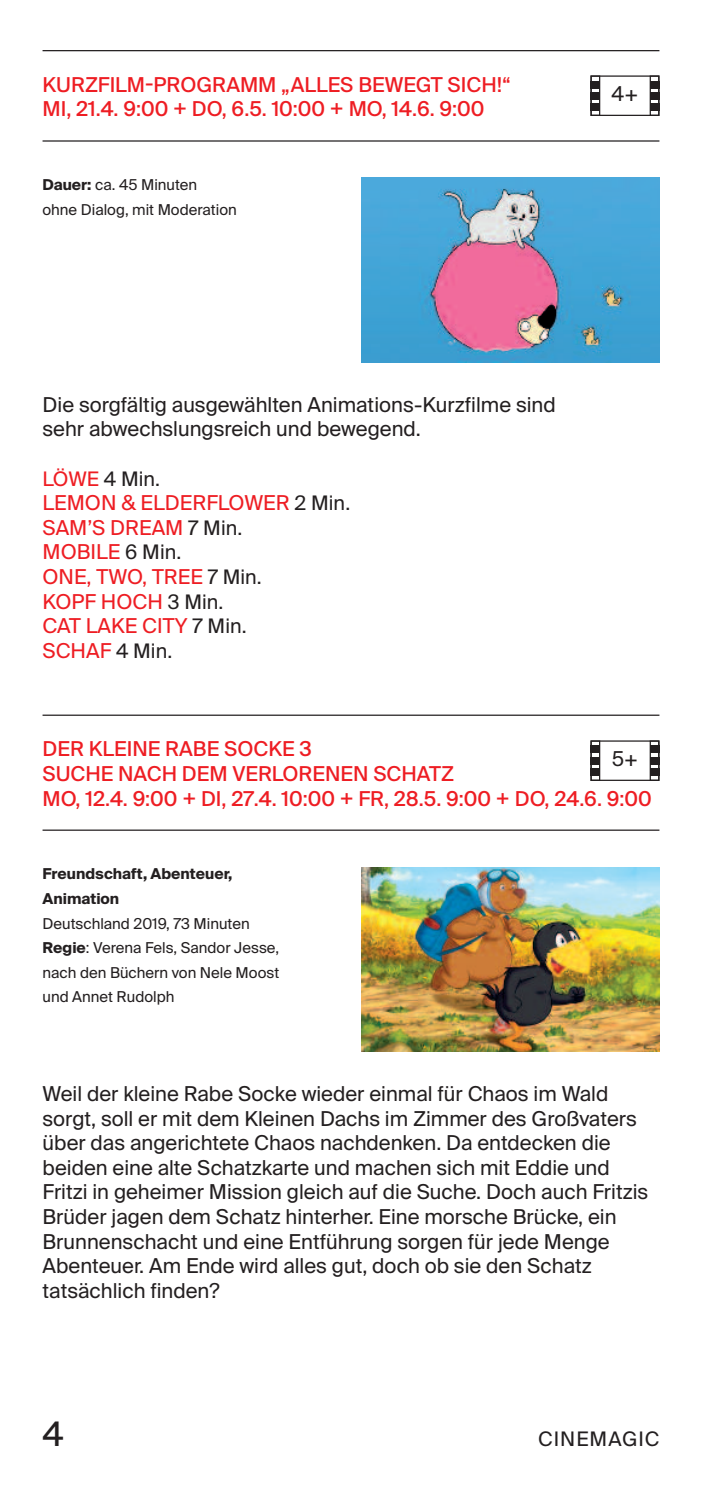
<style>
.page{position:relative;width:702px;height:1489px;background:#fff}
.page>*{position:absolute;margin:0;border:0;box-sizing:border-box;transform-origin:0 0}
.t1{font:33.75px "Suisse Intl";color:#231f20}
.t2{font:20.5px/24.5px "Suisse Intl";color:#231f20}
.t3{font:20.5px/24.5px "Suisse Intl";color:#ee1d23}
.t4{font:20.5px/24.5px "Suisse Intl";color:#ee1d23}
.t5{font:20.5px "Suisse Intl";color:#231f20}
.t6{font:20px "Suisse Intl";letter-spacing:.05em;color:#231f20}
.t7{font:15px/24.5px "Suisse Intl";color:#231f20}
.t8{font:700 15px/24.5px "Suisse Intl";color:#231f20}
.s1{font-weight:700}
.s2{color:#ee1d23}
.s3{font-size:20px;color:#231f20}
</style>
<div class="page">
<hr style="left:43px;top:50px;width:616px;height:1px;background:#231f20">
<hr style="left:43px;top:140px;width:616px;height:2px;background:#231f20">
<hr style="left:43px;top:714px;width:616px;height:1px;background:#231f20">
<hr style="left:43px;top:829px;width:616px;height:1px;background:#231f20">
<img style="left:361px;top:178px;width:298px;height:184px">
<img style="left:361px;top:867px;width:298px;height:184px">
<div style="left:590px;top:81px;width:10px;height:7px;background:#231f20"></div>
<div style="left:590px;top:92px;width:10px;height:7px;background:#231f20"></div>
<div style="left:590px;top:103px;width:10px;height:8px;background:#231f20"></div>
<div style="left:590px;top:75px;width:10px;height:41px;border:1px solid #231f20"></div>
<div style="left:649px;top:75px;width:10px;height:41px;border:1px solid #231f20"></div>
<div style="left:590px;top:75px;width:69px;height:41px;border:1px solid #231f20"></div>
<div style="left:649px;top:81px;width:10px;height:7px;background:#231f20"></div>
<div style="left:649px;top:92px;width:10px;height:7px;background:#231f20"></div>
<div style="left:649px;top:103px;width:10px;height:8px;background:#231f20"></div>
<div style="left:590px;top:745px;width:10px;height:8px;background:#231f20"></div>
<div style="left:590px;top:757px;width:10px;height:7px;background:#231f20"></div>
<div style="left:590px;top:768px;width:10px;height:7px;background:#231f20"></div>
<div style="left:590px;top:740px;width:10px;height:41px;border:1px solid #231f20"></div>
<div style="left:649px;top:740px;width:10px;height:41px;border:1px solid #231f20"></div>
<div style="left:590px;top:740px;width:69px;height:41px;border:1px solid #231f20"></div>
<div style="left:649px;top:745px;width:10px;height:8px;background:#231f20"></div>
<div style="left:649px;top:757px;width:10px;height:7px;background:#231f20"></div>
<div style="left:649px;top:768px;width:10px;height:7px;background:#231f20"></div>
<p class="t3" style="left:43px;top:72px;width:469px">KURZFILM-PROGRAMM „ALLES BEWEGT SICH!“<br>MI, 21.4. 9:00 + DO, 6.5. 10:00 + MO, 14.6. 9:00</p>
<p class="t7" style="left:43px;top:173px;width:196px"><span class="s1">Dauer:</span> ca. 45 Minuten<br>ohne Dialog, mit Moderation</p>
<p class="t5" style="left:611px;top:86px;width:28px">4+</p>
<p class="t2" style="left:43px;top:392px;width:514px">Die sorgfältig ausgewählten Animations-Kurzfilme sind sehr abwechslungsreich und bewegend.</p>
<p class="t6" style="left:43px;top:467px;width:119px"><span class="s2">LÖWE</span> 4 Min.</p>
<p class="t4" style="left:43px;top:491px;width:309px">LEMON &amp; ELDERFLOWER <span class="s3">2 Min.<br></span>SAM’S DREAM <span class="s3">7 Min.<br></span>MOBILE <span class="s3">6 Min.<br></span>ONE, TWO, TREE <span class="s3">7 Min.<br></span>KOPF HOCH <span class="s3">3 Min.<br></span>CAT LAKE CITY <span class="s3">7 Min.<br></span>SCHAF <span class="s3">4 Min.</span></p>
<p class="t3" style="left:43px;top:737px;width:610px">DER KLEINE RABE SOCKE 3<br>SUCHE NACH DEM VERLORENEN SCHATZ<br>MO, 12.4. 9:00 + DI, 27.4. 10:00 + FR, 28.5. 9:00 + DO, 24.6. 9:00</p>
<p class="t5" style="left:611px;top:751px;width:28px">5+</p>
<p class="t8" style="left:43px;top:861px;width:191px">Freundschaft, Abenteuer,<br>Animation</p>
<p class="t7" style="left:43px;top:911px;width:238px">Deutschland 2019, 73 Minuten<br><span class="s1">Regie</span>: Verena Fels, Sandor Jesse, nach den Büchern von Nele Moost und Annet Rudolph</p>
<p class="t2" style="left:43px;top:1081px;width:607px">Weil der kleine Rabe Socke wieder einmal für Chaos im Wald sorgt, soll er mit dem Kleinen Dachs im Zimmer des Großvaters über das angerichtete Chaos nachdenken. Da entdecken die beiden eine alte Schatzkarte und machen sich mit Eddie und Fritzi in geheimer Mission gleich auf die Suche. Doch auch Fritzis Brüder jagen dem Schatz hinterher. Eine morsche Brücke, ein Brunnenschacht und eine Entführung sorgen für jede Menge Abenteuer. Am Ende wird alles gut, doch ob sie den Schatz tatsächlich finden?</p>
<h1 class="t1" style="left:43px;top:1414px;width:23px">4</h1>
<p class="t6" style="left:538px;top:1427px;width:123px">CINEMAGIC</p>
</div>
